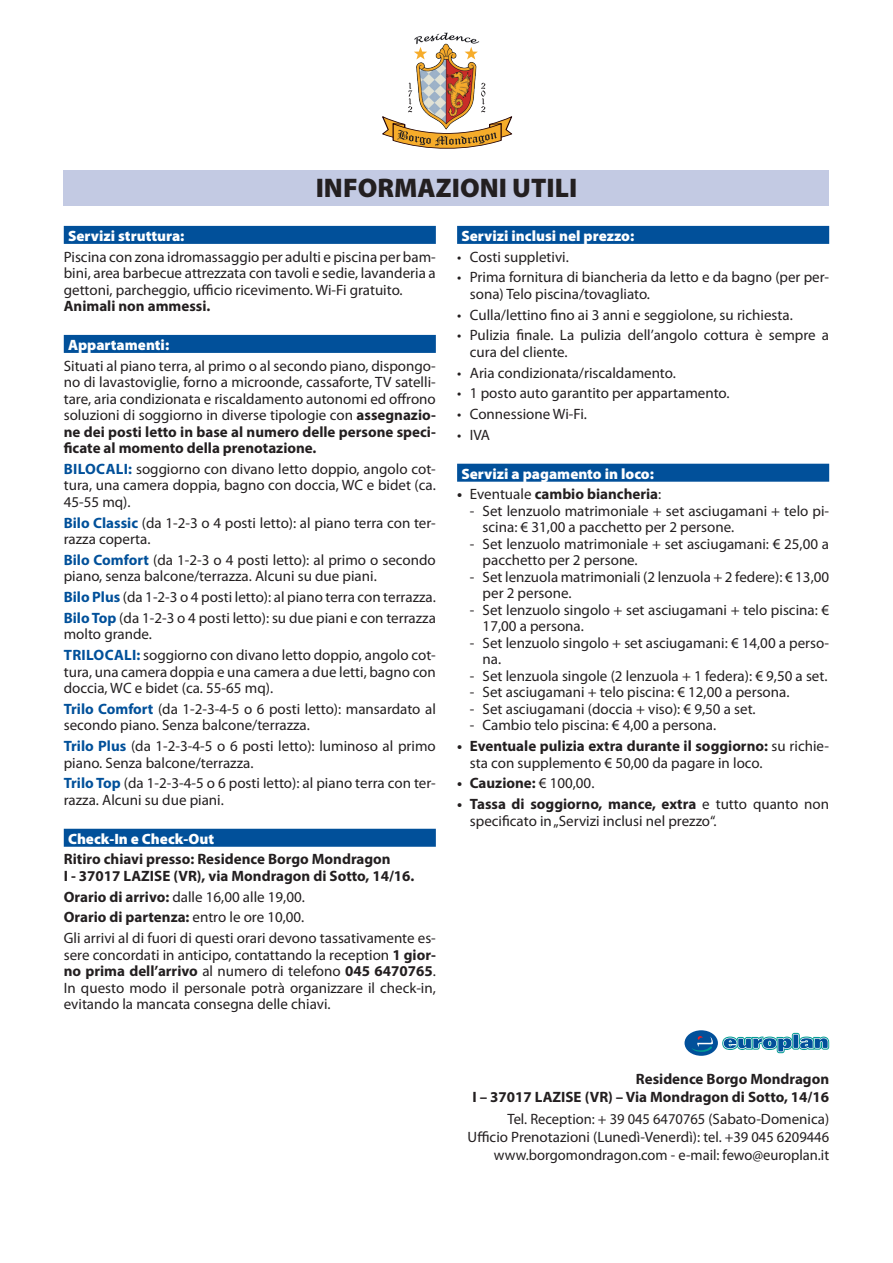
<style>
.page{position:relative;width:893px;height:1263px;background:#fff}
.page>*{position:absolute;margin:0;border:0;box-sizing:border-box;transform-origin:0 0}
.t1{font:900 27px "Myriad Pro";color:#231f20}
.t2{font:15px/16.5px "Myriad Pro";color:#231f20}
.t3{font:700 15px/16.5px "Myriad Pro";color:#231f20}
.t4{font:900 15px "Myriad Pro";color:#fff}
.s1{font-weight:700}
.s2{font-weight:700;color:#01509a}
.s3{font-weight:400}
</style>
<div class="page">
<div style="left:64px;top:226px;width:372px;height:18px;background:#01509a"></div>
<div style="left:64px;top:335px;width:372px;height:18px;background:#01509a"></div>
<div style="left:64px;top:829px;width:372px;height:18px;background:#01509a"></div>
<div style="left:457px;top:226px;width:372px;height:18px;background:#01509a"></div>
<div style="left:457px;top:464px;width:372px;height:18px;background:#01509a"></div>
<div style="left:64px;top:170px;width:765px;height:35px;background:#c3cae3"></div>
<div style="left:684px;top:1030px;width:34px;height:26px;background:#01509a;border-radius:50%"></div>
<svg style="left:692px;top:1036px;width:21px;height:16px"></svg>
<svg style="left:792px;top:1033px;width:8px;height:17px"></svg>
<svg style="left:793px;top:1034px;width:6px;height:14px"></svg>
<svg style="left:722px;top:1036px;width:71px;height:17px"></svg>
<div style="left:793px;top:1034px;width:5px;height:14px;background:#01509a"></div>
<svg style="left:799px;top:1036px;width:30px;height:14px"></svg>
<img style="left:409px;top:44px;width:75px;height:39px">
<svg style="left:382px;top:83px;width:131px;height:66px"></svg>
<img style="left:414px;top:32px;width:66px;height:12px">
<svg style="left:465px;top:47px;width:13px;height:13px"></svg>
<svg style="left:414px;top:47px;width:13px;height:13px"></svg>
<h1 class="t1" style="left:316px;top:172px;width:263px">INFORMAZIONI UTILI</h1>
<p class="t4" style="left:68px;top:227px;width:118px">Servizi struttura:</p>
<p class="t2" style="left:64px;top:248px;width:374px;text-align:justify">Piscina con zona idromassaggio per adulti e piscina per bam&shy;bini, area barbecue attrezzata con tavoli e sedie, lavanderia a gettoni, parcheggio, ufficio ricevimento. Wi-Fi gratuito.</p>
<p class="t3" style="left:64px;top:297px;width:148px">Animali non ammessi.</p>
<p class="t4" style="left:68px;top:336px;width:103px">Appartamenti:</p>
<p class="t2" style="left:64px;top:357px;width:374px;text-align:justify">Situati al piano terra, al primo o al secondo piano, dispongo&shy;no di lavastoviglie, forno a microonde, cassaforte, TV satelli&shy;tare, aria condizionata e riscaldamento autonomi ed offrono soluzioni di soggiorno in diverse tipologie con <span class="s1">assegnazio&shy;ne dei posti letto in base al numero delle persone speci&shy;ficate al momento della prenotazione.</span></p>
<p class="t2" style="left:64px;top:460px;width:374px;text-align:justify"><span class="s2">BILOCALI:</span> soggiorno con divano letto doppio, angolo cot&shy;tura, una camera doppia, bagno con doccia, WC e bidet (ca.<br>45-55 mq).</p>
<p class="t2" style="left:64px;top:514px;width:374px"><span class="s2">Bilo Classic</span> (da 1-2-3 o 4 posti letto): al piano terra con ter&shy;razza coperta.</p>
<p class="t2" style="left:64px;top:551px;width:374px"><span class="s2">Bilo Comfort</span> (da 1-2-3 o 4 posti letto): al primo o secondo piano, senza balcone/terrazza. Alcuni su due piani.</p>
<p class="t2" style="left:64px;top:586px;width:374px;line-height:20.7px"><span class="s2">Bilo Plus</span> (da 1-2-3 o 4 posti letto): al piano terra con terrazza.<br><span class="s2">Bilo Top</span> (da 1-2-3 o 4 posti letto): su due piani e con terrazza</p>
<p class="t2" style="left:64px;top:624px;width:374px;line-height:20.7px">molto grande.<br><span class="s2">TRILOCALI:</span> soggiorno con divano letto doppio, angolo cot-</p>
<p class="t2" style="left:64px;top:663px;width:374px">tura, una camera doppia e una camera a due letti, bagno con doccia, WC e bidet (ca. 55-65 mq).</p>
<p class="t2" style="left:64px;top:700px;width:374px"><span class="s2">Trilo Comfort</span> (da 1-2-3-4-5 o 6 posti letto): mansardato al secondo piano. Senza balcone/terrazza.</p>
<p class="t2" style="left:64px;top:737px;width:374px"><span class="s2">Trilo Plus</span> (da 1-2-3-4-5 o 6 posti letto): luminoso al primo piano. Senza balcone/terrazza.</p>
<p class="t2" style="left:64px;top:775px;width:374px"><span class="s2">Trilo Top</span> (da 1-2-3-4-5 o 6 posti letto): al piano terra con ter&shy;razza. Alcuni su due piani.</p>
<p class="t4" style="left:68px;top:830px;width:148px">Check-In e Check-Out</p>
<p class="t3" style="left:64px;top:850px;width:352px">Ritiro chiavi presso: Residence Borgo Mondragon<br>I - 37017 LAZISE (VR), via Mondragon di Sotto, 14/16.</p>
<p class="t2" style="left:64px;top:886px;width:374px;line-height:20.7px"><span class="s1">Orario di arrivo:</span> dalle 16,00 alle 19,00.<br><span class="s1">Orario di partenza:</span> entro le ore 10,00.<br>Gli arrivi al di fuori di questi orari devono tassativamente es-</p>
<p class="t2" style="left:64px;top:946px;width:374px;text-align:justify">sere concordati in anticipo, contattando la reception <span class="s1">1 gior&shy;no prima dell’arrivo</span> al numero di telefono <span class="s1">045 6470765</span>.<br>In questo modo il personale potrà organizzare il check-in, evitando la mancata consegna delle chiavi.</p>
<p class="t4" style="left:461px;top:227px;width:174px">Servizi inclusi nel prezzo:</p>
<p class="t2" style="left:457px;top:248px;width:113px">• Costi suppletivi.</p>
<p class="t2" style="left:470px;top:269px;width:361px;text-indent:-13px">• Prima fornitura di biancheria da letto e da bagno (per per&shy;sona) Telo piscina/tovagliato.</p>
<p class="t2" style="left:457px;top:306px;width:337px">• Culla/lettino fino ai 3 anni e seggiolone, su richiesta.</p>
<p class="t2" style="left:470px;top:327px;width:361px;text-indent:-13px">• Pulizia finale. La pulizia dell’angolo cottura è sempre a cura del cliente.</p>
<p class="t2" style="left:457px;top:364px;width:220px">• Aria condizionata/riscaldamento.</p>
<p class="t2" style="left:457px;top:385px;width:274px">• 1 posto auto garantito per appartamento.</p>
<p class="t2" style="left:457px;top:405px;width:131px">• Connessione Wi-Fi.</p>
<p class="t2" style="left:457px;top:426px;width:35px">• IVA</p>
<p class="t4" style="left:461px;top:465px;width:194px">Servizi a pagamento in loco:</p>
<p class="t3" style="left:457px;top:485px;width:206px">• <span class="s3">Eventuale</span> cambio biancheria<span class="s3">:</span></p>
<p class="t2" style="left:483px;top:502px;width:348px;text-indent:-13px">- Set lenzuolo matrimoniale + set asciugamani + telo pi&shy;scina: € 31,00 a pacchetto per 2 persone.</p>
<p class="t2" style="left:483px;top:535px;width:348px;text-indent:-13px">- Set lenzuolo matrimoniale + set asciugamani: € 25,00 a pacchetto per 2 persone.</p>
<p class="t2" style="left:483px;top:568px;width:348px;text-indent:-13px">- Set lenzuola matrimoniali (2 lenzuola + 2 federe): € 13,00 per 2 persone.</p>
<p class="t2" style="left:483px;top:601px;width:348px;text-indent:-13px">- Set lenzuolo singolo + set asciugamani + telo piscina: €<br>17,00 a persona.</p>
<p class="t2" style="left:483px;top:634px;width:348px;text-indent:-13px">- Set lenzuolo singolo + set asciugamani: € 14,00 a perso&shy;na.</p>
<p class="t2" style="left:470px;top:667px;width:359px">- Set lenzuola singole (2 lenzuola + 1 federa): € 9,50 a set.</p>
<p class="t2" style="left:470px;top:684px;width:321px">- Set asciugamani + telo piscina: € 12,00 a persona.</p>
<p class="t2" style="left:470px;top:700px;width:287px">- Set asciugamani (doccia + viso): € 9,50 a set.</p>
<p class="t2" style="left:470px;top:717px;width:248px">- Cambio telo piscina: € 4,00 a persona.</p>
<p class="t2" style="left:470px;top:737px;width:361px;text-indent:-13px"><span class="s1">• Eventuale pulizia extra durante il soggiorno:</span> su richie&shy;sta con supplemento € 50,00 da pagare in loco.</p>
<p class="t3" style="left:457px;top:774px;width:139px">• Cauzione: <span class="s3">€ 100,00.</span></p>
<p class="t2" style="left:470px;top:795px;width:361px;text-indent:-13px"><span class="s1">• Tassa di soggiorno, mance, extra</span> e tutto quanto non specificato in „Servizi inclusi nel prezzo“.</p>
<p class="t3" style="left:472px;top:1069px;width:358px;line-height:18px;text-align:right">Residence Borgo Mondragon<br>I – 37017 LAZISE (VR) – Via Mondragon di Sotto, 14/16</p>
<p class="t2" style="left:468px;top:1110px;width:363px;line-height:18px;text-align:right">Tel. Reception: + 39 045 6470765 (Sabato-Domenica)<br>Ufficio Prenotazioni (Lunedì-Venerdì): tel. +39 045 6209446 www.borgomondragon.com - e-mail: fewo@europlan.it</p>
</div>
